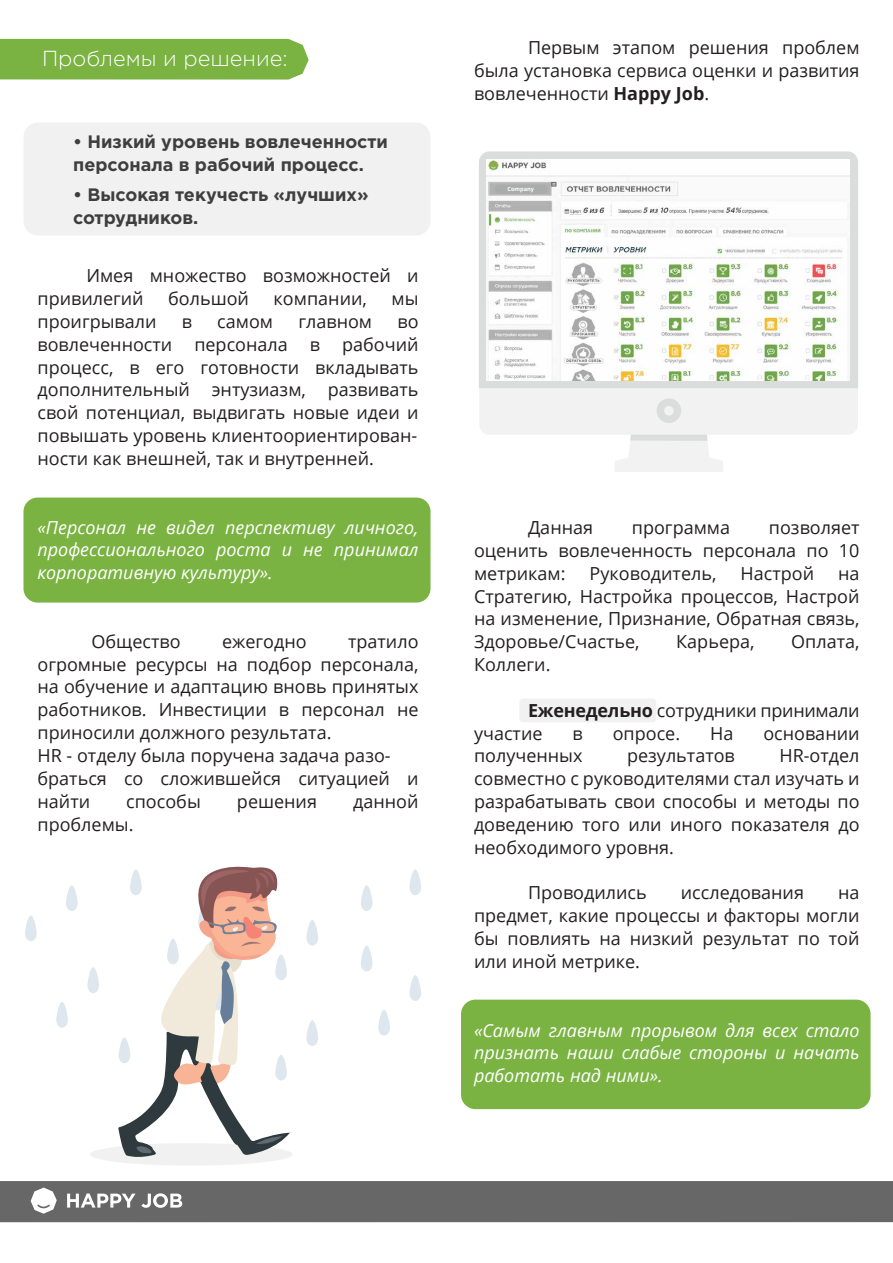
<style>
.page{position:relative;width:893px;height:1263px;background:#fff}
.page>*{position:absolute;margin:0;border:0;box-sizing:border-box;transform-origin:0 0}
.t1{font:300 21.75px "Gotham Pro";color:#fff}
.t2{font:18px/22.8px "Open Sans";color:#231f20;text-align:justify}
.t3{font:italic 18px/22.8px "Open Sans";color:#fff;text-align:justify}
.t4{font:700 18px/22.8px "Gotham Pro";color:#3f3e3e}
.t5{font:700 5.7px "Open Sans";letter-spacing:-.015em;color:#fff}
.s1{font-weight:700}
</style>
<div class="page">
<div style="left:0;top:1181px;width:893px;height:41px;background:#686768"></div>
<svg style="left:67px;top:1193px;width:115px;height:15px"></svg>
<svg style="left:31px;top:1187px;width:26px;height:27px"></svg>
<div style="left:479px;top:154px;width:379px;height:281px;background:#f2f2f3;border-radius:10px"></div>
<svg style="left:615px;top:398px;width:108px;height:74px"></svg>
<div style="left:479px;top:151px;width:379px;height:237px;background:#dbdddd"></div>
<img style="left:487px;top:159px;width:363px;height:222px">
<div style="left:495px;top:184px;width:53px;height:10px;background:#aaabab;border-radius:5px"></div>
<div style="left:24px;top:498px;width:407px;height:105px;background:#7ab342;border-radius:14px"></div>
<div style="left:519px;top:699px;width:137px;height:23px;background:#f2f1f1;border-radius:4px"></div>
<div style="left:461px;top:999px;width:410px;height:110px;background:#7ab342;border-radius:14px"></div>
<div style="left:23px;top:123px;width:407px;height:113px;background:#f2f1f1;border-radius:15px"></div>
<div style="left:0;top:39px;width:309px;height:41px;background:#7ab342"></div>
<div style="left:90px;top:1143px;width:202px;height:23px;background:#f2f1f1;border-radius:50%"></div>
<svg style="left:25px;top:915px;width:12px;height:26px"></svg>
<svg style="left:66px;top:885px;width:12px;height:26px"></svg>
<svg style="left:56px;top:1002px;width:12px;height:26px"></svg>
<svg style="left:87px;top:967px;width:12px;height:26px"></svg>
<svg style="left:306px;top:920px;width:12px;height:26px"></svg>
<svg style="left:361px;top:946px;width:12px;height:25px"></svg>
<svg style="left:361px;top:885px;width:12px;height:26px"></svg>
<svg style="left:409px;top:869px;width:12px;height:26px"></svg>
<svg style="left:378px;top:1010px;width:12px;height:25px"></svg>
<svg style="left:409px;top:975px;width:12px;height:26px"></svg>
<svg style="left:306px;top:1020px;width:12px;height:26px"></svg>
<svg style="left:118px;top:866px;width:172px;height:291px"></svg>
<p class="t1" style="left:42px;top:46px;width:247px">Проблемы и решение:</p>
<p class="t4" style="left:73px;top:130px;width:316px">• Низкий уровень вовлеченности персонала в рабочий процесс.</p>
<p class="t4" style="left:73px;top:183px;width:297px">• Высокая текучесть «лучших» сотрудников.</p>
<p class="t2" style="left:38px;top:264px;width:383px;text-indent:49px">Имея множество возможностей и привилегий</p>
<p class="t2" style="left:168px;top:287px;width:82px">большой</p>
<p class="t2" style="left:274px;top:287px;width:95px">компании,</p>
<p class="t2" style="left:391px;top:287px;width:29px">мы</p>
<p class="t2" style="left:38px;top:309px;width:383px;text-indent:360px">во вовлеченности персонала в рабочий процесс, в его готовности вкладывать дополнительный энтузиазм, развивать свой потенциал, выдвигать новые идеи и повышать уровень клиентоориентирован&shy;ности как внешней, так и внутренней.</p>
<p class="t2" style="left:38px;top:309px;width:121px">проигрывали</p>
<p class="t2" style="left:182px;top:309px;width:12px">в</p>
<p class="t2" style="left:217px;top:309px;width:57px">самом</p>
<p class="t2" style="left:298px;top:309px;width:75px">главном</p>
<p class="t3" style="left:38px;top:515px;width:382px">«Персонал не видел перспективу личного, профессионального роста и не принимал корпоративную культуру».</p>
<p class="t2" style="left:92px;top:629px;width:91px">Общество</p>
<p class="t2" style="left:222px;top:629px;width:86px">ежегодно</p>
<p class="t2" style="left:38px;top:629px;width:383px;text-align:left;text-indent:311px">тратило огромные ресурсы на подбор персонала, на обучение и адаптацию вновь принятых работников. Инвестиции в персонал не приносили должного результата.<br>HR - отделу была поручена задача разо&shy;браться со сложившейся ситуацией и найти</p>
<p class="t2" style="left:126px;top:789px;width:76px">способы</p>
<p class="t2" style="left:237px;top:789px;width:82px">решения</p>
<p class="t2" style="left:353px;top:789px;width:67px">данной</p>
<p class="t2" style="left:38px;top:812px;width:98px">проблемы.</p>
<p class="t2" style="left:474px;top:36px;width:387px;text-indent:54px">Первым этапом решения проблем была установка сервиса оценки и развития вовлеченности <span class="s1">Happy Job</span>.</p>
<p class="t5" style="left:508px;top:185px;width:28px">Company</p>
<p class="t2" style="left:528px;top:516px;width:67px">Данная</p>
<p class="t2" style="left:632px;top:516px;width:100px">программа</p>
<p class="t2" style="left:474px;top:516px;width:387px;text-indent:295px">позволяет оценить вовлеченность персонала по 10 метрикам:</p>
<p class="t2" style="left:590px;top:561px;width:128px">Руководитель,</p>
<p class="t2" style="left:740px;top:561px;width:75px">Настрой</p>
<p class="t2" style="left:474px;top:561px;width:387px;text-indent:364px">на Стратегию, Настройка процессов, Настрой на изменение, Признание, Обратная связь, Здоровье/Счастье,</p>
<p class="t2" style="left:676px;top:630px;width:80px">Карьера,</p>
<p class="t2" style="left:791px;top:630px;width:70px">Оплата,</p>
<p class="t2" style="left:474px;top:653px;width:78px">Коллеги.</p>
<p class="t2" style="left:474px;top:698px;width:387px;text-indent:54px"><span class="s1">Еженедельно</span> сотрудники принимали участие</p>
<p class="t2" style="left:572px;top:721px;width:12px">в</p>
<p class="t2" style="left:613px;top:721px;width:69px">опросе.</p>
<p class="t2" style="left:710px;top:721px;width:25px">На</p>
<p class="t2" style="left:763px;top:721px;width:98px">основании</p>
<p class="t2" style="left:474px;top:744px;width:110px">полученных</p>
<p class="t2" style="left:627px;top:744px;width:109px">результатов</p>
<p class="t2" style="left:474px;top:744px;width:387px;text-indent:305px">HR-отдел совместно с руководителями стал изучать и разрабатывать свои способы и методы по доведению того или иного показателя до необходимого уровня.</p>
<p class="t2" style="left:528px;top:881px;width:120px">Проводились</p>
<p class="t2" style="left:681px;top:881px;width:125px">исследования</p>
<p class="t2" style="left:474px;top:881px;width:387px;text-indent:364px">на предмет, какие процессы и факторы могли бы повлиять на низкий результат по той или иной метрике.</p>
<p class="t3" style="left:474px;top:1018px;width:387px">«Самым главным прорывом для всех стало признать наши слабые стороны и начать работать над ними».</p>
</div>
